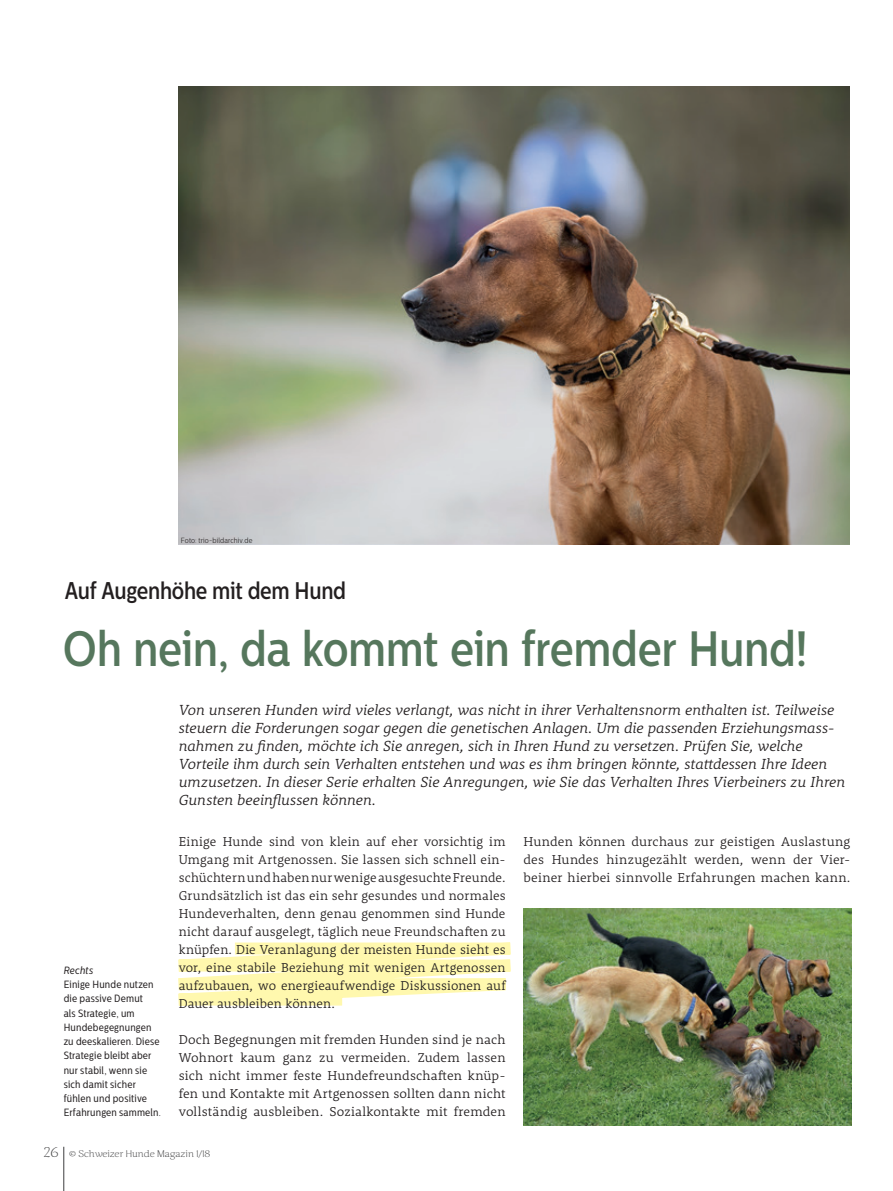
<style>
.page{position:relative;width:893px;height:1191px;background:#fff}
.page>*{position:absolute;margin:0;border:0;box-sizing:border-box;transform-origin:0 0}
.t1{font:500 49.5px "Centrale Sans Cnd";letter-spacing:-.01em;color:#56775d}
.t2{font:500 24px "Centrale Sans Cnd";letter-spacing:-.015em;color:#231f20}
.t3{font:italic 300 15px/18px "Rooney Pro";letter-spacing:-.005em;color:#231f20}
.t4{font:300 13.2px/18px "Rooney Pro";letter-spacing:.01em;color:#231f20;text-align:justify}
.t5{font:10.5px/14.2px "Centrale Sans Cnd";letter-spacing:.015em;color:#231f20}
.t6{font:italic 10.5px "Centrale Sans Cnd";letter-spacing:.015em;color:#231f20}
.t7{font:200 9px "Caturrita";letter-spacing:.01em;color:#3e3e3f;scale:1.1 1}
.t8{font:300 7.5px "Centrale Sans Cnd";letter-spacing:.02em;color:#231f20}
.s1{font-size:13.5px}
</style>
<div class="page">
<img style="left:179px;top:86px;width:670px;height:458px">
<svg style="left:178px;top:936px;width:674px;height:76px"></svg>
<img style="left:524px;top:908px;width:327px;height:217px">
<hr style="left:64px;top:1146px;width:1px;height:45px;background:#3e3e3f">
<p class="t8" style="left:181px;top:536px;width:73px">Foto: trio-bildarchiv.de</p>
<h2 class="t2" style="left:65px;top:577px;width:283px">Auf Augenhöhe mit dem Hund</h2>
<h1 class="t1" style="left:63px;top:619px;width:746px">Oh nein, da kommt ein fremder Hund!</h1>
<p class="t3" style="left:179px;top:701px;width:668px">Von unseren Hunden wird vieles verlangt, was nicht in ihrer Verhaltensnorm enthalten ist. Teilweise steuern die Forderungen sogar gegen die genetischen Anlagen. Um die passenden Erziehungsmass&shy;nahmen zu finden, möchte ich Sie anregen, sich in Ihren Hund zu versetzen. Prüfen Sie, welche Vorteile ihm durch sein Verhalten entstehen und was es ihm bringen könnte, stattdessen Ihre Ideen umzusetzen. In dieser Serie erhalten Sie Anregungen, wie Sie das Verhalten Ihres Vierbeiners zu Ihren Gunsten beeinflussen können.</p>
<p class="t4" style="left:179px;top:832px;width:328px">Einige Hunde sind von klein auf eher vorsichtig im Umgang mit Artgenossen. Sie lassen sich schnell ein&shy;schüchtern und haben nur wenige ausgesuchte Freunde.<br>Grundsätzlich ist das ein sehr gesundes und normales Hundeverhalten, denn genau genommen sind Hunde nicht darauf ausgelegt, täglich neue Freundschaften zu knüpfen. Die Veranlagung der meisten Hunde sieht es vor, eine stabile Beziehung mit wenigen Artgenossen aufzubauen, wo energieaufwendige Diskussionen auf Dauer ausbleiben können.</p>
<p class="t4" style="left:179px;top:1030px;width:328px">Doch Begegnungen mit fremden Hunden sind je nach Wohnort kaum ganz zu vermeiden. Zudem lassen sich nicht immer feste Hundefreundschaften knüp&shy;fen und Kontakte mit Artgenossen sollten dann nicht vollständig ausbleiben. Sozialkontakte mit fremden</p>
<p class="t6" style="left:64px;top:964px;width:31px">Rechts</p>
<p class="t5" style="left:64px;top:977px;width:99px">Einige Hunde nutzen die passive Demut<br>als Strategie, um<br>Hundebegegnungen zu deeskalieren. Diese<br>Strategie bleibt aber nur stabil, wenn sie sich damit sicher fühlen und positive<br>Erfahrungen sammeln.</p>
<p class="t7" style="left:44px;top:1148px;width:153px"><span class="s1">26</span> © Schweizer Hunde Magazin 1/18</p>
<p class="t4" style="left:524px;top:832px;width:328px">Hunden können durchaus zur geistigen Auslastung des Hundes hinzugezählt werden, wenn der Vier&shy;beiner hierbei sinnvolle Erfahrungen machen kann.</p>
</div>
